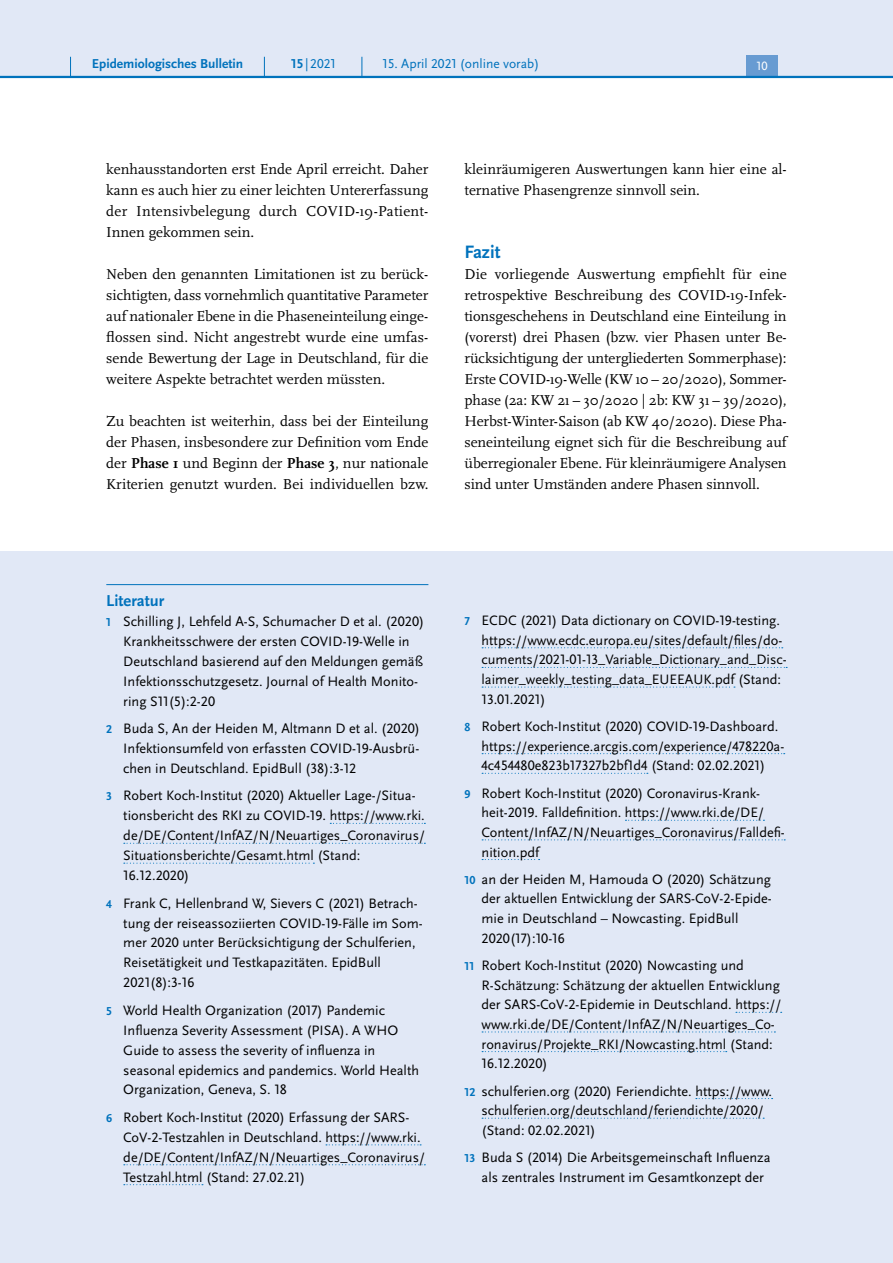
<style>
.page{position:relative;width:893px;height:1263px;background:#fff}
.page>*{position:absolute;margin:0;border:0;box-sizing:border-box;transform-origin:0 0}
.t1{font:700 18.75px "Scala Sans Pro";color:#0072bc}
.H4_-_Anhang_allerers{font:700 16.5px "Scala Sans Pro";color:#0072bc}
.P_-_Fließtext{font:15px/21px "Scala Pro";color:#000;text-align:justify}
.t2{font:14.25px/20px "Scala Sans Pro";color:#000}
.t3{font:13.5px "Scala Sans Pro";color:#0072bc}
.t4{font:700 13.5px "Scala Sans Pro";color:#0072bc}
.t5{font:12.45px "Scala Sans Pro";color:#fff}
.s1{font-weight:700}
.s2{font-weight:700;font-size:12px;color:#0072bc}
</style>
<div class="page">
<div style="left:0;top:552px;width:893px;height:711px;background:#e1e8f6"></div>
<hr style="left:106px;top:584px;width:322px;height:1px;background:#0072bc">
<svg style="left:330px;top:823px;width:95px;height:1px"></svg>
<svg style="left:124px;top:843px;width:301px;height:1px"></svg>
<svg style="left:124px;top:863px;width:190px;height:1px"></svg>
<svg style="left:326px;top:1144px;width:95px;height:1px"></svg>
<svg style="left:124px;top:1164px;width:301px;height:1px"></svg>
<svg style="left:124px;top:1184px;width:79px;height:1px"></svg>
<svg style="left:482px;top:647px;width:301px;height:1px"></svg>
<svg style="left:482px;top:667px;width:305px;height:1px"></svg>
<svg style="left:482px;top:686px;width:253px;height:2px"></svg>
<svg style="left:482px;top:753px;width:303px;height:1px"></svg>
<svg style="left:482px;top:773px;width:166px;height:1px"></svg>
<svg style="left:625px;top:820px;width:139px;height:1px"></svg>
<svg style="left:482px;top:839px;width:303px;height:1px"></svg>
<svg style="left:482px;top:859px;width:58px;height:1px"></svg>
<svg style="left:736px;top:1012px;width:46px;height:1px"></svg>
<svg style="left:482px;top:1031px;width:293px;height:1px"></svg>
<svg style="left:482px;top:1051px;width:245px;height:1px"></svg>
<svg style="left:696px;top:1098px;width:77px;height:1px"></svg>
<svg style="left:482px;top:1118px;width:282px;height:1px"></svg>
<div style="left:0;top:0;width:893px;height:77px;background:#e1e8f6"></div>
<div style="left:746px;top:55px;width:32px;height:21px;background:#679bd2"></div>
<hr style="left:0;top:76px;width:893px;height:2px;background:#0072bc">
<svg style="left:70px;top:57px;width:1px;height:19px"></svg>
<svg style="left:264px;top:57px;width:1px;height:19px"></svg>
<svg style="left:362px;top:57px;width:1px;height:19px"></svg>
<p class="t4" style="left:92px;top:55px;width:153px">Epidemiologisches Bulletin</p>
<p class="t3" style="left:291px;top:55px;width:46px"><span class="s1">15</span>|2021</p>
<p class="t3" style="left:383px;top:55px;width:158px">15. April 2021 (online vorab)</p>
<p class="t5" style="left:757px;top:59px;width:13px">10</p>
<p class="P_-_Fließtext" style="left:106px;top:158px;width:324px">kenhausstandorten erst Ende April erreicht. Daher kann es auch hier zu einer leichten Untererfassung der Intensivbelegung durch COVID-19-Patient-Innen gekommen sein.</p>
<p class="P_-_Fließtext" style="left:106px;top:263px;width:324px">Neben den genannten Limitationen ist zu berück&shy;sichtigten, dass vornehmlich quantitative Parameter auf nationaler Ebene in die Phaseneinteilung einge&shy;flossen sind. Nicht angestrebt wurde eine umfas&shy;sende Bewertung der Lage in Deutschland, für die weitere Aspekte betrachtet werden müssten.</p>
<p class="P_-_Fließtext" style="left:106px;top:410px;width:324px">Zu beachten ist weiterhin, dass bei der Einteilung der Phasen, insbesondere zur Definition vom Ende der <span class="s1">Phase 1</span> und Beginn der <span class="s1">Phase 3</span>, nur nationale Kriterien genutzt wurden. Bei individuellen bzw.</p>
<p class="P_-_Fließtext" style="left:465px;top:158px;width:324px">kleinräumigeren Auswertungen kann hier eine al&shy;ternative Phasengrenze sinnvoll sein.</p>
<h3 class="t1" style="left:465px;top:240px;width:37px">Fazit</h3>
<p class="P_-_Fließtext" style="left:465px;top:263px;width:324px">Die vorliegende Auswertung empfiehlt für eine retrospektive Beschreibung des COVID-19-Infek&shy;tionsgeschehens in Deutschland eine Einteilung in (vorerst) drei Phasen (bzw. vier Phasen unter Be&shy;rücksichtigung der untergliederten Sommerphase):<br>Erste COVID-19-Welle (KW 10 – 20/2020), Sommer&shy;phase (2a: KW 21 – 30/2020 | 2b: KW 31 – 39/2020), Herbst-Winter-Saison (ab KW 40/2020). Diese Pha&shy;seneinteilung eignet sich für die Beschreibung auf überregionaler Ebene. Für kleinräumigere Analysen sind unter Umständen andere Phasen sinnvoll.</p>
<h4 class="H4_-_Anhang_allerers" style="left:106px;top:591px;width:60px">Literatur</h4>
<p class="t2" style="left:123px;top:611px;width:302px;text-indent:-17px"><span class="s2">1</span> Schilling J, Lehfeld A-S, Schumacher D et al. (2020)<br>Krankheitsschwere der ersten COVID-19-Welle in Deutschland basierend auf den Meldungen gemäß Infektionsschutzgesetz. Journal of Health Monito&shy;ring S11(5):2-20</p>
<p class="t2" style="left:123px;top:718px;width:298px;text-align:justify;text-indent:-17px"><span class="s2">2</span> Buda S, An der Heiden M, Altmann D et al. (2020)<br>Infektionsumfeld von erfassten COVID-19-Ausbrü&shy;chen in Deutschland. EpidBull (38):3-12</p>
<p class="t2" style="left:123px;top:786px;width:303px;text-indent:-17px"><span class="s2">3</span> Robert Koch-Institut (2020) Aktueller Lage-/Situa&shy;tionsbericht des RKI zu COVID-19. https://www.rki. de/DE/Content/InfAZ/N/Neuartiges_Coronavirus/ Situationsberichte/Gesamt.html (Stand:<br>16.12.2020)</p>
<p class="t2" style="left:123px;top:893px;width:301px;text-indent:-17px"><span class="s2">4</span> Frank C, Hellenbrand W, Sievers C (2021) Betrach&shy;tung der reiseassoziierten COVID-19-Fälle im Som&shy;mer 2020 unter Berücksichtigung der Schulferien, Reisetätigkeit und Testkapazitäten. EpidBull 2021(8):3-16</p>
<p class="t2" style="left:123px;top:1000px;width:297px;text-indent:-17px"><span class="s2">5</span> World Health Organization (2017) Pandemic Influenza Severity Assessment (PISA). A WHO Guide to assess the severity of influenza in seasonal epidemics and pandemics. World Health Organization, Geneva, S. 18</p>
<p class="t2" style="left:123px;top:1107px;width:303px;text-indent:-17px"><span class="s2">6</span> Robert Koch-Institut (2020) Erfassung der SARS-CoV-2-Testzahlen in Deutschland. https://www.rki. de/DE/Content/InfAZ/N/Neuartiges_Coronavirus/ Testzahl.html (Stand: 27.02.21)</p>
<p class="t2" style="left:482px;top:611px;width:307px;text-indent:-17px"><span class="s2">7</span> ECDC (2021) Data dictionary on COVID-19-testing. https://www.ecdc.europa.eu/sites/default/files/do&shy;cuments/2021-01-13_Variable_Dictionary_and_Disc&shy;laimer_weekly_testing_data_EUEEAUK.pdf (Stand:<br>13.01.2021)</p>
<p class="t2" style="left:482px;top:716px;width:304px;text-indent:-17px"><span class="s2">8</span> Robert Koch-Institut (2020) COVID-19-Dashboard. https://experience.arcgis.com/experience/478220a-<br>4c454480e823b17327b2bf1d4 (Stand: 02.02.2021)</p>
<p class="t2" style="left:482px;top:783px;width:305px;text-indent:-17px"><span class="s2">9</span> Robert Koch-Institut (2020) Coronavirus-Krank&shy;heit-2019. Falldefinition. https://www.rki.de/DE/ Content/InfAZ/N/Neuartiges_Coronavirus/Falldefi&shy;nition.pdf</p>
<p class="t2" style="left:482px;top:869px;width:292px;text-indent:-17px"><span class="s2">10</span> an der Heiden M, Hamouda O (2020) Schätzung der aktuellen Entwicklung der SARS-CoV-2-Epide&shy;mie in Deutschland – Nowcasting. EpidBull 2020(17):10-16</p>
<p class="t2" style="left:482px;top:955px;width:301px;text-indent:-17px"><span class="s2">11</span> Robert Koch-Institut (2020) Nowcasting und R-Schätzung: Schätzung der aktuellen Entwicklung der SARS-CoV-2-Epidemie in Deutschland. https:// www.rki.de/DE/Content/InfAZ/N/Neuartiges_Co&shy;ronavirus/Projekte_RKI/Nowcasting.html (Stand:<br>16.12.2020)</p>
<p class="t2" style="left:482px;top:1081px;width:292px;text-indent:-17px"><span class="s2">12</span> schulferien.org (2020) Feriendichte. https://www. schulferien.org/deutschland/feriendichte/2020/ (Stand: 02.02.2021)</p>
<p class="t2" style="left:482px;top:1147px;width:291px;text-indent:-17px"><span class="s2">13</span> Buda S (2014) Die Arbeitsgemeinschaft Influenza als zentrales Instrument im Gesamtkonzept der</p>
</div>
